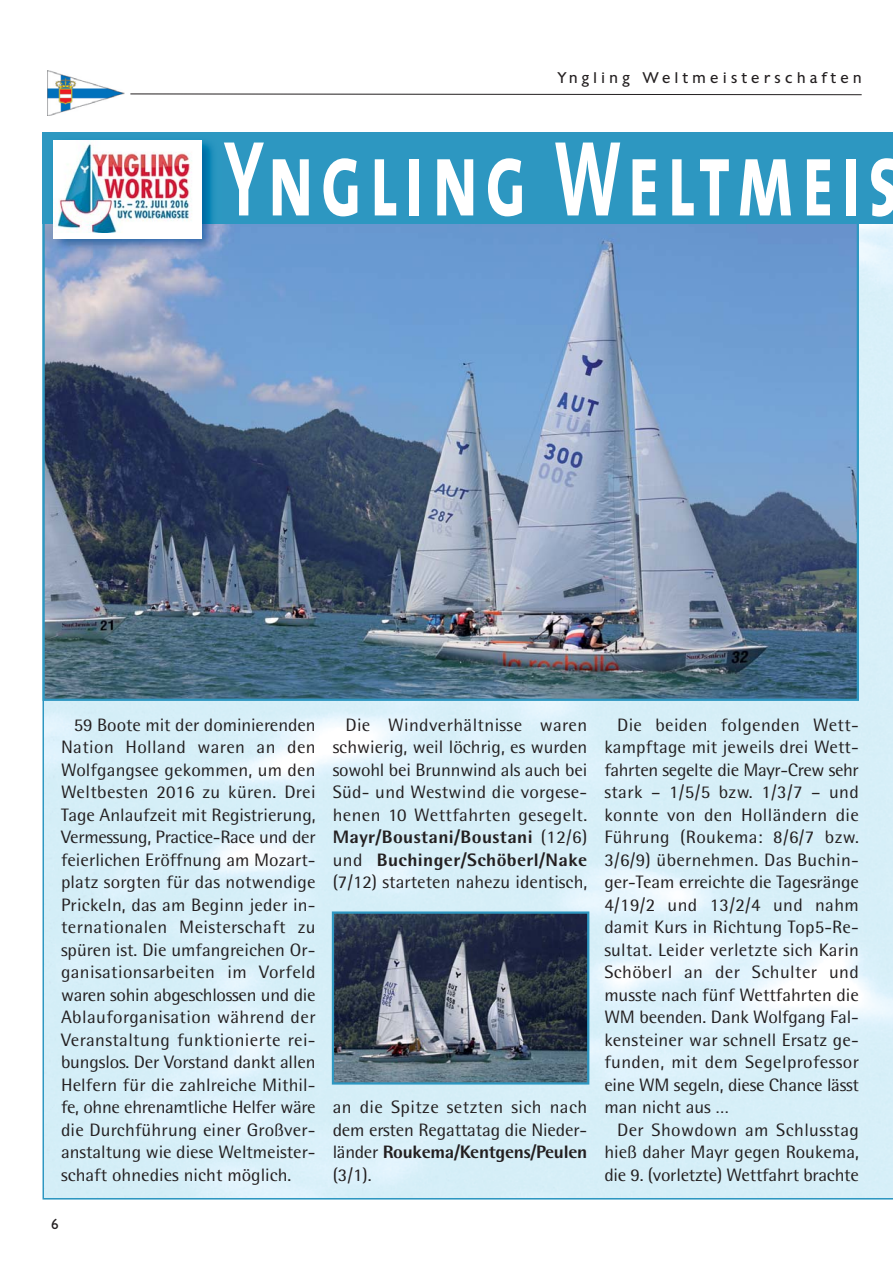
<style>
.page{position:relative;width:893px;height:1280px;background:#fff}
.page>*{position:absolute;margin:0;border:0;box-sizing:border-box;transform-origin:0 0}
.t1{font:108px "The Sans Bold Caps";letter-spacing:.09em;color:#fff;scale:.67 1}
.t2{font:18px/22.5px "Rotis Semi Sans";color:#231f20;text-align:justify;scale:1.05 1}
.t3{font:15px "Chantilly";letter-spacing:.3em;color:#231f20}
.t4{font:15px "Gill Sans";color:#231f20}
.s1{font-weight:800}
</style>
<div class="page">
<img style="left:46px;top:224px;width:810px;height:474px">
<img style="left:47px;top:71px;width:77px;height:44px">
<svg style="left:130px;top:93px;width:732px;height:2px"></svg>
<div style="left:43px;top:132px;width:850px;height:92px;background:#2d97c1"></div>
<img style="left:335px;top:914px;width:251px;height:167px">
<div style="left:332px;top:911px;width:257px;height:173px;border:2px solid #2d97c1"></div>
<img style="left:47px;top:140px;width:174px;height:118px">
<div style="left:54px;top:141px;width:148px;height:97px;background:#fff"></div>
<img style="left:55px;top:143px;width:137px;height:90px">
<p class="t3" style="left:558px;top:73px;width:305px">Yngling Weltmeisterschaften</p>
<h1 class="t1" style="left:224px;top:115px;width:1010px">Yngling Weltmeis</h1>
<p class="t2" style="left:61px;top:715px;width:244px;text-indent:13px">59 Boote mit der dominierenden Nation Holland waren an den Wolfgangsee gekommen, um den Weltbesten 2016 zu küren. Drei Tage Anlaufzeit mit Registrierung, Vermessung, Practice-Race und der feierlichen Eröffnung am Mozart&shy;platz sorgten für das notwendige Prickeln, das am Beginn jeder in&shy;ternationalen Meisterschaft zu spüren ist. Die umfangreichen Or&shy;ganisationsarbeiten im Vorfeld waren sohin abgeschlossen und die Ablauforganisation während der Veranstaltung funktionierte rei&shy;bungslos. Der Vorstand dankt allen Helfern für die zahlreiche Mithil&shy;fe, ohne ehrenamtliche Helfer wäre die Durchführung einer Großver&shy;anstaltung wie diese Weltmeister&shy;schaft ohnedies nicht möglich.</p>
<p class="t2" style="left:333px;top:715px;width:244px;text-indent:13px">Die Windverhältnisse waren schwierig, weil löchrig, es wurden sowohl bei Brunnwind als auch bei Süd- und Westwind die vorgese&shy;henen 10 Wettfahrten gesegelt.<br><span class="s1">Mayr/Boustani/Boustani</span> (12/6) und <span class="s1">Buchinger/Schöberl/Nake </span>(7/12) starteten nahezu identisch,</p>
<p class="t2" style="left:333px;top:1098px;width:244px">an die Spitze setzten sich nach dem ersten Regattatag die Nieder&shy;länder <span class="s1">Roukema/Kentgens/Peulen </span>(3/1).</p>
<p class="t4" style="left:51px;top:1218px;width:9px">6</p>
<p class="t2" style="left:604px;top:715px;width:244px;text-indent:13px">Die beiden folgenden Wett&shy;kampftage mit jeweils drei Wett&shy;fahrten segelte die Mayr-Crew sehr stark – 1/5/5 bzw. 1/3/7 – und konnte von den Holländern die Führung (Roukema: 8/6/7 bzw.<br>3/6/9) übernehmen. Das Buchin&shy;ger-Team erreichte die Tagesränge 4/19/2 und 13/2/4 und nahm damit Kurs in Richtung Top5-Re&shy;sultat. Leider verletzte sich Karin Schöberl an der Schulter und musste nach fünf Wettfahrten die WM beenden. Dank Wolfgang Fal&shy;kensteiner war schnell Ersatz ge&shy;funden, mit dem Segelprofessor eine WM segeln, diese Chance lässt man nicht aus …</p>
<p class="t2" style="left:604px;top:1120px;width:244px;text-indent:13px">Der Showdown am Schlusstag hieß daher Mayr gegen Roukema, die 9. (vorletzte) Wettfahrt brachte</p>
</div>
